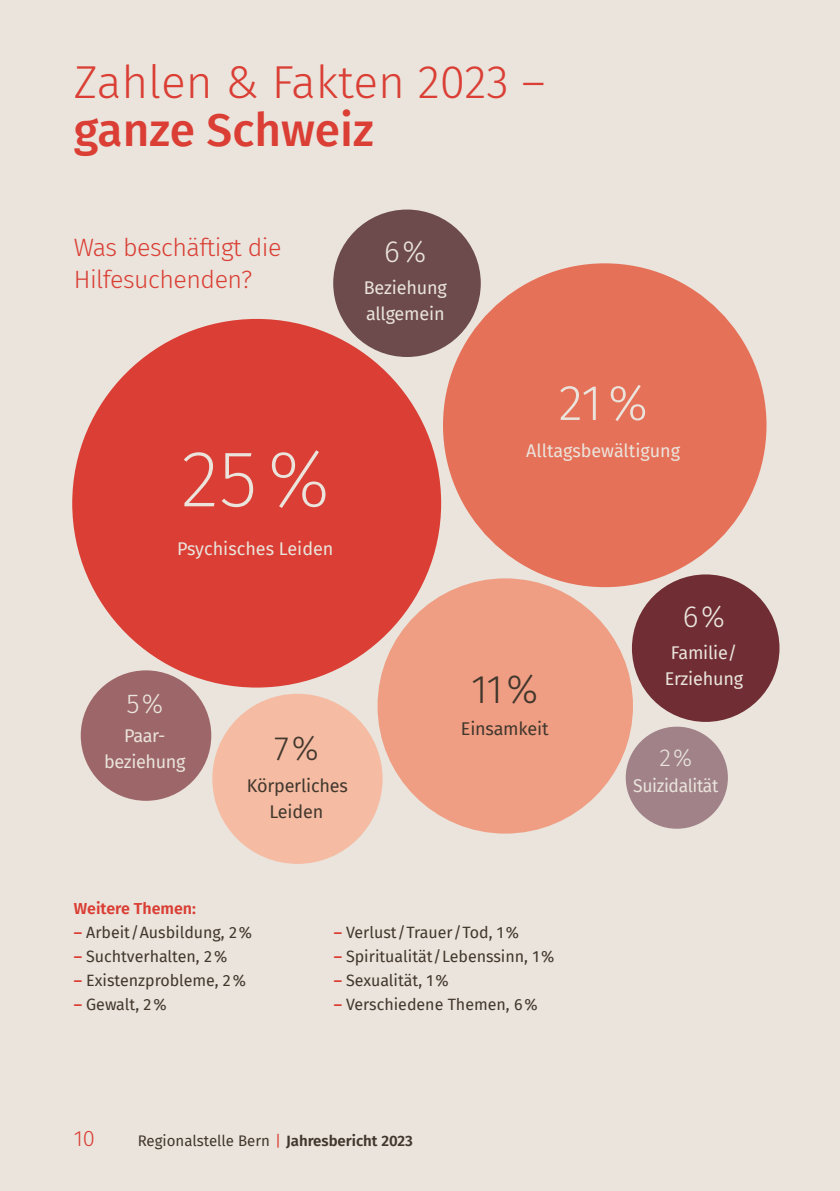
<style>
.page{position:relative;width:840px;height:1191px;background:#fff}
.page>*{position:absolute;margin:0;border:0;box-sizing:border-box;transform-origin:0 0}
.t1{font:200 80px "Fira Sans";color:#eae4dc}
.t2{font:300 50px "Fira Sans";color:#eae4dc}
.t3{font:300 46px "Fira Sans";color:#da3e34}
.t4{font:500 46px "Fira Sans";color:#da3e34}
.t5{font:300 40px "Fira Sans";color:#42372d}
.t6{font:300 34px "Fira Sans";color:#42372d}
.t7{font:300 30px "Fira Sans";color:#eae4dc}
.t8{font:300 27px "Fira Sans";color:#eae4dc}
.t9{font:300 25px/32px "Fira Sans";letter-spacing:-.02em;color:#da3e34}
.t10{font:300 24px "Fira Sans";color:#eae4dc}
.t11{font:300 22px "Fira Sans";color:#da3e34}
.t12{font:18px/26px "Fira Sans";letter-spacing:-.01em;color:#eae4dc;text-align:center}
.t13{font:18px/26px "Fira Sans";letter-spacing:-.01em;color:#42372d;text-align:center}
.t14{font:16px "Fira Sans";color:#42372d}
.t15{font:600 16px "Fira Sans";color:#da3e34}
.t16{font:15px "Fira Sans";color:#42372d}
.s1{font-weight:600;color:#da3e34}
.s2{color:#da3e34}
.s3{font-weight:600}
</style>
<div class="page">
<div style="left:0;top:0;width:839px;height:1191px;background:#eae4dc"></div>
<div style="left:72px;top:319px;width:369px;height:368px;background:#da3e34;border-radius:50%"></div>
<div style="left:443px;top:263px;width:323px;height:324px;background:#e67159;border-radius:50%"></div>
<div style="left:377px;top:578px;width:255px;height:255px;background:#ef9e83;border-radius:50%"></div>
<div style="left:333px;top:209px;width:147px;height:148px;background:#6d4b4d;border-radius:50%"></div>
<div style="left:81px;top:670px;width:130px;height:131px;background:#9d6668;border-radius:50%"></div>
<div style="left:625px;top:726px;width:102px;height:102px;background:#a08288;border-radius:50%"></div>
<div style="left:631px;top:574px;width:148px;height:148px;background:#702e34;border-radius:50%"></div>
<div style="left:212px;top:694px;width:170px;height:170px;background:#f5bca3;border-radius:50%"></div>
<h3 class="t3" style="left:74px;top:49px;width:473px">Zahlen &amp; Fakten 2023 –</h3>
<h3 class="t4" style="left:74px;top:93px;width:301px">ganze Schweiz</h3>
<h3 class="t9" style="left:74px;top:231px;width:209px">Was beschäftigt die<br>Hilfesuchenden?</h3>
<h3 class="t7" style="left:384px;top:231px;width:44px">6%</h3>
<p class="t12" style="left:363px;top:274px;width:84px;text-align:left">Beziehung allgemein</p>
<h1 class="t1" style="left:181px;top:422px;width:150px">25%</h1>
<p class="t12" style="left:177px;top:535px;width:158px">Psychisches Leiden</p>
<h3 class="t8" style="left:126px;top:684px;width:38px">5%</h3>
<p class="t12" style="left:104px;top:722px;width:83px">Paar&shy;beziehung</p>
<h3 class="t6" style="left:274px;top:724px;width:46px">7%</h3>
<p class="t13" style="left:247px;top:772px;width:102px">Körperliches<br>Leiden</p>
<h2 class="t2" style="left:558px;top:367px;width:91px">21%</h2>
<p class="t12" style="left:526px;top:437px;width:155px">Alltagsbewältigung</p>
<h3 class="t5" style="left:471px;top:660px;width:68px">11%</h3>
<p class="t13" style="left:460px;top:715px;width:89px">Einsamkeit</p>
<h3 class="t7" style="left:682px;top:595px;width:44px">6%</h3>
<p class="t12" style="left:664px;top:639px;width:80px">Familie/<br>Erziehung</p>
<h3 class="t10" style="left:659px;top:740px;width:34px">2%</h3>
<p class="t12" style="left:632px;top:772px;width:87px">Suizidalität</p>
<p class="t15" style="left:74px;top:895px;width:123px">Weitere Themen:</p>
<p class="t14" style="left:74px;top:920px;width:180px"><span class="s1">–</span> Arbeit/Ausbildung, 2%</p>
<p class="t14" style="left:74px;top:944px;width:155px"><span class="s1">–</span> Suchtverhalten, 2%</p>
<p class="t14" style="left:74px;top:968px;width:174px"><span class="s1">–</span> Existenzprobleme, 2%</p>
<p class="t14" style="left:74px;top:992px;width:94px"><span class="s1">–</span> Gewalt, 2%</p>
<p class="t14" style="left:333px;top:920px;width:187px"><span class="s1">–</span> Verlust/Trauer/Tod, 1%</p>
<p class="t14" style="left:333px;top:944px;width:222px"><span class="s1">–</span> Spiritualität/Lebenssinn, 1%</p>
<p class="t14" style="left:333px;top:968px;width:116px"><span class="s1">–</span> Sexualität, 1%</p>
<p class="t14" style="left:333px;top:992px;width:205px"><span class="s1">–</span> Verschiedene Themen, 6%</p>
<h3 class="t11" style="left:74px;top:1122px;width:23px">10</h3>
<p class="t16" style="left:138px;top:1129px;width:276px">Regionalstelle Bern <span class="s2">|</span> <span class="s3">Jahresbericht 2023</span></p>
</div>
